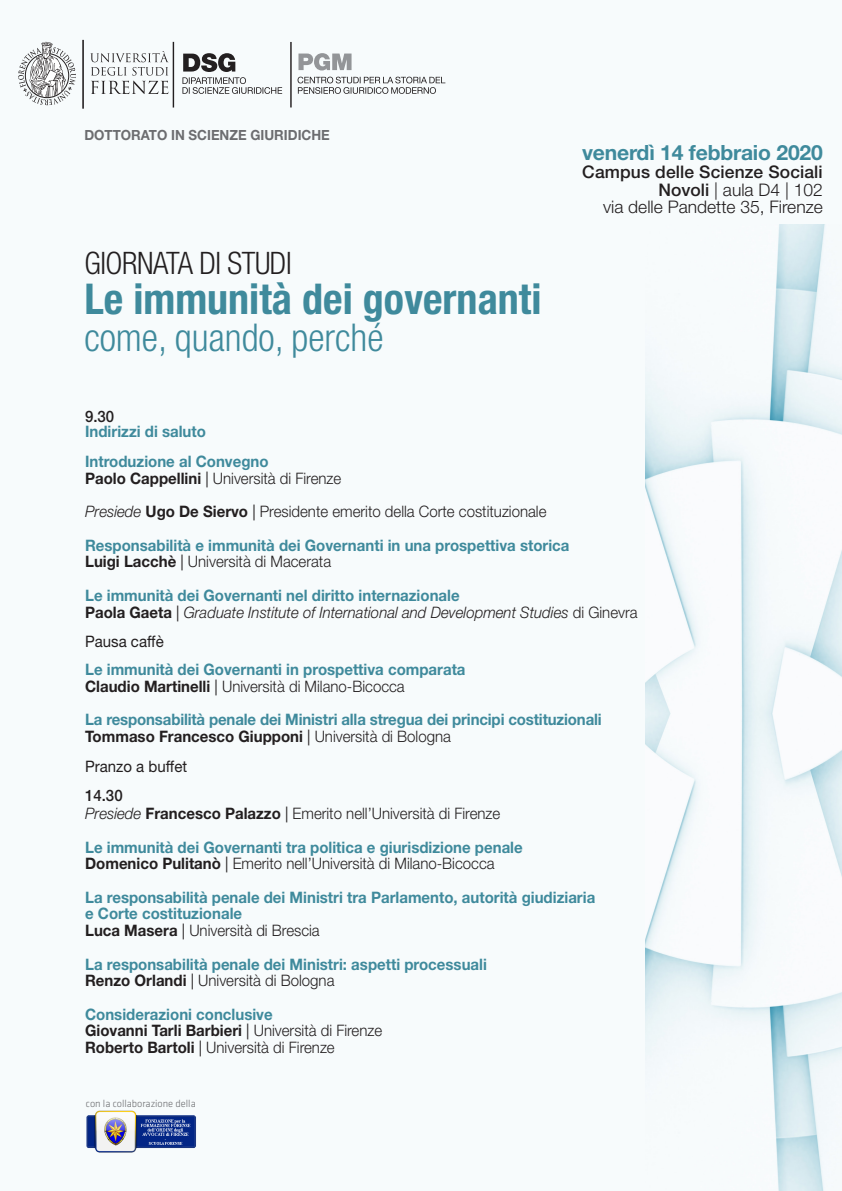
<style>
.page{position:relative;width:842px;height:1191px;background:#f7fbfc}
.page>*{position:absolute;margin:0;border:0;box-sizing:border-box;transform-origin:0 0}
.t1{font:700 condensed 42.5px "Helvetica Neue LT Pro";color:#3f8a9c}
.t2{font:300 condensed 38.3px "Helvetica Neue LT Pro";color:#3f8a9c}
.t3{font:300 condensed 31px "Helvetica Neue LT Pro";letter-spacing:-.015em;color:#231f20}
.t4{font:700 21px "Helvetica Neue LT Pro";letter-spacing:-.01em;color:#3f8a9c}
.t5{font:300 17.4px "Helvetica Neue LT Pro";color:#231f20}
.t6{font:500 17.4px "Helvetica Neue LT Pro";letter-spacing:.005em;color:#231f20}
.t7{font:700 15.8px "Helvetica Neue LT Pro";color:#3f8a9c;scale:.95 1}
.t8{font:300 15.8px "Helvetica Neue LT Pro";color:#231f20;scale:.95 1}
.t9{font:700 15.8px "Helvetica Neue LT Pro";color:#231f20;scale:.95 1}
.t10{font:italic 300 15.8px "Helvetica Neue LT Pro";color:#231f20;scale:.95 1}
.t11{font:15.8px "Helvetica Neue LT Pro";color:#231f20;scale:.95 1}
.t12{font:500 15.8px "Helvetica Neue LT Pro";color:#231f20;scale:.95 1}
.t13{font:700 14px "Helvetica Neue LT Pro";color:#6c6d70;scale:.95 1}
.t14{font:300 10.5px "Klavika";color:#6c6d70}
.s1{font-weight:500}
.s2{font-weight:700}
.s3{font-weight:400}
.s4{font-style:italic}
.s5{font-weight:700;font-style:normal}
.s6{font-weight:400;font-style:normal}
.s7{font-style:normal}
.s8{font-weight:300}
</style>
<div class="page">
<hr style="left:82px;top:40px;width:2px;height:69px;background:#231f20">
<svg style="left:90px;top:51px;width:79px;height:43px"></svg>
<svg style="left:18px;top:41px;width:58px;height:64px"></svg>
<hr style="left:173px;top:42px;width:1px;height:65px;background:#231f20">
<svg style="left:182px;top:53px;width:100px;height:41px"></svg>
<hr style="left:290px;top:42px;width:2px;height:65px;background:#231f20">
<svg style="left:298px;top:77px;width:147px;height:17px"></svg>
<svg style="left:298px;top:53px;width:54px;height:17px"></svg>
<img style="left:646px;top:225px;width:196px;height:966px">
<img style="left:86px;top:1110px;width:110px;height:43px">
<p class="t13" style="left:84px;top:126px;width:260px">DOTTORATO IN SCIENZE GIURIDICHE</p>
<p class="t3" style="left:84px;top:245px;width:209px">GIORNATA DI STUDI</p>
<p class="t1" style="left:84px;top:273px;width:459px">Le immunità dei governanti</p>
<p class="t2" style="left:84px;top:315px;width:301px">come, quando, perché</p>
<p class="t4" style="left:582px;top:139px;width:242px">venerdì 14 febbraio 2020</p>
<p class="t6" style="left:582px;top:162px;width:242px">Campus delle Scienze Sociali</p>
<p class="t5" style="left:659px;top:179px;width:166px"><span class="s1">Novoli</span> | aula D4 | 102</p>
<p class="t5" style="left:603px;top:196px;width:221px">via delle Pandette 35, Firenze</p>
<p class="t12" style="left:85px;top:407px;width:32px">9.30</p>
<p class="t7" style="left:85px;top:422px;width:129px">Indirizzi di saluto</p>
<p class="t7" style="left:85px;top:452px;width:195px">Introduzione al Convegno</p>
<p class="t8" style="left:85px;top:469px;width:271px"><span class="s2">Paolo Cappellini</span> <span class="s3">|</span> Università di Firenze</p>
<p class="t8" style="left:85px;top:502px;width:487px"><span class="s4">Presiede</span> <span class="s2">Ugo De Siervo</span> <span class="s3">|</span> Presidente emerito della Corte costituzionale</p>
<p class="t7" style="left:85px;top:535px;width:511px">Responsabilità e immunità dei Governanti in una prospettiva storica</p>
<p class="t8" style="left:85px;top:552px;width:260px"><span class="s2">Luigi Lacchè</span> <span class="s3">|</span> Università di Macerata</p>
<p class="t7" style="left:85px;top:585px;width:396px">Le immunità dei Governanti nel diritto internazionale</p>
<p class="t10" style="left:85px;top:602px;width:583px"><span class="s5">Paola Gaeta</span> <span class="s6">|</span> Graduate Institute of International and Development Studies <span class="s7">di Ginevra</span></p>
<p class="t11" style="left:85px;top:632px;width:84px">Pausa caffè</p>
<p class="t7" style="left:85px;top:659px;width:402px">Le immunità dei Governanti in prospettiva comparata</p>
<p class="t8" style="left:85px;top:676px;width:338px"><span class="s2">Claudio Martinelli</span> <span class="s3">|</span> Università di Milano-Bicocca</p>
<p class="t7" style="left:85px;top:709px;width:545px">La responsabilità penale dei Ministri alla stregua dei principi costituzionali</p>
<p class="t9" style="left:85px;top:726px;width:387px">Tommaso Francesco Giupponi <span class="s3">|</span> <span class="s8">Università di Bologna</span></p>
<p class="t11" style="left:85px;top:756px;width:109px">Pranzo a buffet</p>
<p class="t12" style="left:85px;top:786px;width:41px">14.30</p>
<p class="t8" style="left:85px;top:804px;width:439px"><span class="s4">Presiede</span> <span class="s2">Francesco Palazzo</span> <span class="s3">|</span> Emerito nell’Università di Firenze</p>
<p class="t7" style="left:85px;top:837px;width:462px">Le immunità dei Governanti tra politica e giurisdizione penale</p>
<p class="t8" style="left:85px;top:854px;width:432px"><span class="s2">Domenico Pulitanò</span> <span class="s3">|</span> Emerito nell’Università di Milano-Bicocca</p>
<p class="t7" style="left:85px;top:887px;width:538px">La responsabilità penale dei Ministri tra Parlamento, autorità giudiziaria</p>
<p class="t7" style="left:85px;top:904px;width:167px">e Corte costituzionale</p>
<p class="t8" style="left:85px;top:921px;width:248px"><span class="s2">Luca Masera</span> <span class="s3">|</span> Università di Brescia</p>
<p class="t7" style="left:85px;top:954px;width:424px">La responsabilità penale dei Ministri: aspetti processuali</p>
<p class="t8" style="left:85px;top:971px;width:264px"><span class="s2">Renzo Orlandi</span> <span class="s3">|</span> Università di Bologna</p>
<p class="t7" style="left:85px;top:1004px;width:199px">Considerazioni conclusive</p>
<p class="t9" style="left:85px;top:1020px;width:314px">Giovanni Tarli Barbieri <span class="s3">|</span> <span class="s8">Università di Firenze</span></p>
<p class="t8" style="left:85px;top:1037px;width:264px"><span class="s2">Roberto Bartoli</span> <span class="s3">|</span> Università di Firenze</p>
<p class="t14" style="left:86px;top:1097px;width:111px">con la collaborazione della</p>
</div>
